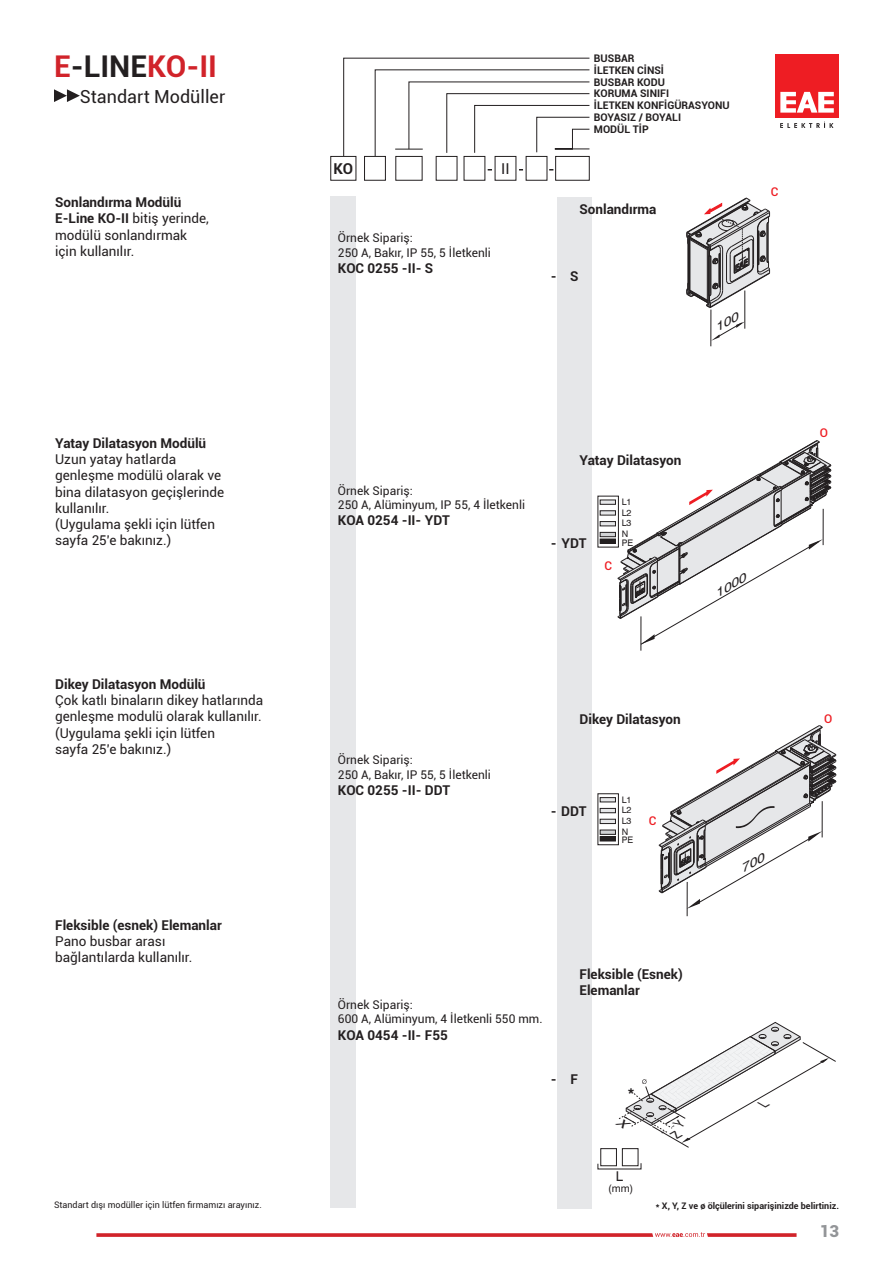
<style>
.page{position:relative;width:893px;height:1263px;background:#fff}
.page>*{position:absolute;margin:0;border:0;box-sizing:border-box;transform-origin:0 0}
.t1{font:700 30px "Roboto";color:#d1232a}
.t2{font:18px "Roboto";color:#231f20}
.t3{font:900 16.5px "Roboto";color:#939598}
.t4{font:700 15px "Roboto";color:#231f20}
.t5{font:15px "Roboto";color:#231f20}
.t6{font:13.5px/16.2px "Roboto";color:#231f20}
.t7{font:700 13.5px/16.2px "Roboto";color:#231f20}
.t8{font:italic 700 13.5px "Swiss 721 BT";color:#231f20}
.t9{font:13.5px "Swiss 721 BT";color:#231f20}
.t10{font:12px/14.4px "Roboto";color:#231f20}
.t11{font:500 12px "Roboto";color:#ee1d23}
.t12{font:italic 11.7px "Swiss 721 BT";color:#231f20;scale:1.33 1}
.t13{font:700 10.5px/11.9px "Roboto";color:#231f20}
.t14{font:10.5px "Swiss 721 BT";color:#231f20}
.t15{font:9px "Roboto";color:#231f20}
.t16{font:700 9px "Roboto";color:#231f20}
.t17{font:9px/10.8px "Swiss 721 BT";color:#231f20;text-align:justify}
.s1{color:#231f20}
.s2{font-weight:700}
</style>
<div class="page">
<svg style="left:96px;top:1232px;width:700px;height:5px"></svg>
<div style="left:775px;top:54px;width:64px;height:64px;background:#ee1d23"></div>
<svg style="left:780px;top:92px;width:54px;height:21px"></svg>
<svg style="left:780px;top:122px;width:53px;height:6px"></svg>
<svg style="left:54px;top:89px;width:26px;height:13px"></svg>
<div style="left:364px;top:156px;width:22px;height:24px;border:1px solid #231f20"></div>
<svg style="left:343px;top:58px;width:247px;height:99px"></svg>
<div style="left:331px;top:196px;width:25px;height:1012px;background:#e6e7e9"></div>
<div style="left:557px;top:197px;width:34px;height:1012px;background:#e6e7e9"></div>
<hr style="left:711px;top:310px;width:1px;height:36px;background:#231f20">
<hr style="left:641px;top:616px;width:1px;height:35px;background:#231f20">
<hr style="left:600px;top:500px;width:15px;height:4px;background:#e6e7e9">
<div style="left:600px;top:500px;width:16px;height:5px;border:1px solid #231f20"></div>
<hr style="left:600px;top:511px;width:15px;height:4px;background:#e6e7e9">
<div style="left:600px;top:510px;width:16px;height:5px;border:1px solid #231f20"></div>
<hr style="left:600px;top:522px;width:15px;height:4px;background:#e6e7e9">
<div style="left:600px;top:521px;width:16px;height:5px;border:1px solid #231f20"></div>
<div style="left:600px;top:532px;width:15px;height:5px;background:#d1d2d4"></div>
<div style="left:600px;top:532px;width:16px;height:5px;border:1px solid #231f20"></div>
<hr style="left:600px;top:539px;width:15px;height:4px;background:#231f20">
<div style="left:600px;top:539px;width:16px;height:5px;border:1px solid #231f20"></div>
<svg style="left:618px;top:440px;width:213px;height:205px"></svg>
<div style="left:598px;top:793px;width:21px;height:52px;border:1px solid #231f20"></div>
<hr style="left:600px;top:798px;width:15px;height:4px;background:#e6e7e9">
<div style="left:600px;top:797px;width:16px;height:5px;border:1px solid #231f20"></div>
<div style="left:600px;top:808px;width:15px;height:5px;background:#e6e7e9"></div>
<div style="left:600px;top:808px;width:16px;height:5px;border:1px solid #231f20"></div>
<hr style="left:600px;top:819px;width:15px;height:4px;background:#e6e7e9">
<div style="left:600px;top:819px;width:16px;height:5px;border:1px solid #231f20"></div>
<hr style="left:600px;top:830px;width:15px;height:4px;background:#d1d2d4">
<div style="left:600px;top:830px;width:16px;height:5px;border:1px solid #231f20"></div>
<hr style="left:600px;top:837px;width:15px;height:4px;background:#231f20">
<div style="left:600px;top:836px;width:16px;height:5px;border:1px solid #231f20"></div>
<div style="left:601px;top:1148px;width:16px;height:18px;border:1px solid #231f20"></div>
<div style="left:622px;top:1148px;width:16px;height:18px;border:1px solid #231f20"></div>
<svg style="left:597px;top:1162px;width:45px;height:8px"></svg>
<hr style="left:687px;top:882px;width:1px;height:34px;background:#231f20">
<svg style="left:686px;top:198px;width:84px;height:143px"></svg>
<svg style="left:618px;top:1022px;width:218px;height:126px"></svg>
<svg style="left:659px;top:725px;width:177px;height:184px"></svg>
<h1 class="t1" style="left:54px;top:45px;width:165px">E<span class="s1">-LINE</span>KO-II</h1>
<h2 class="t2" style="left:80px;top:84px;width:147px">Standart Modüller</h2>
<p class="t6" style="left:55px;top:194px;width:155px"><span class="s2">Sonlandırma Modülü<br>E-Line KO-II</span> bitiş yerinde, modülü sonlandırmak için kullanılır.</p>
<p class="t7" style="left:55px;top:435px;width:153px">Yatay Dilatasyon Modülü</p>
<p class="t6" style="left:55px;top:451px;width:171px">Uzun yatay hatlarda genleşme modülü olarak ve bina dilatasyon geçişlerinde kullanılır.<br>(Uygulama şekli için lütfen sayfa 25'e bakınız.)</p>
<p class="t7" style="left:55px;top:675px;width:152px">Dikey Dilatasyon Modülü</p>
<p class="t6" style="left:55px;top:692px;width:210px">Çok katlı binaların dikey hatlarında genleşme modulü olarak kullanılır. (Uygulama şekli için lütfen<br>sayfa 25'e bakınız.)</p>
<p class="t7" style="left:55px;top:916px;width:168px">Fleksible (esnek) Elemanlar</p>
<p class="t6" style="left:55px;top:932px;width:139px">Pano busbar arası bağlantılarda kullanılır.</p>
<p class="t4" style="left:334px;top:158px;width:21px">KO</p>
<p class="t5" style="left:501px;top:158px;width:10px">II</p>
<p class="t10" style="left:338px;top:231px;width:154px">Örnek Sipariş:<br>250 A, Bakır, IP 55, 5 İletkenli</p>
<p class="t7" style="left:338px;top:260px;width:97px">KOC 0255 -II- S</p>
<p class="t13" style="left:594px;top:52px;width:137px">BUSBAR<br>İLETKEN CİNSİ<br>BUSBAR KODU<br>KORUMA SINIFI<br>İLETKEN KONFİGÜRASYONU<br>BOYASIZ / BOYALI<br>MODÜL TİP</p>
<p class="t7" style="left:579px;top:201px;width:79px">Sonlandırma</p>
<p class="t7" style="left:551px;top:267px;width:7px">-</p>
<p class="t7" style="left:570px;top:267px;width:10px">S</p>
<p class="t11" style="left:771px;top:183px;width:9px">C</p>
<p class="t10" style="left:338px;top:483px;width:189px">Örnek Sipariş:<br>250 A, Alüminyum, IP 55, 4 İletkenli</p>
<p class="t7" style="left:338px;top:512px;width:113px">KOA 0254 -II- YDT</p>
<p class="t7" style="left:579px;top:451px;width:103px">Yatay Dilatasyon</p>
<p class="t7" style="left:551px;top:535px;width:37px">- YDT</p>
<p class="t11" style="left:605px;top:557px;width:9px">C</p>
<p class="t17" style="left:622px;top:496px;width:11px">L1<br>L2<br>L3<br>N</p>
<p class="t17" style="left:622px;top:537px;width:13px">PE</p>
<p class="t12" style="left:711px;top:588px;width:27px;rotate:-30deg">1000</p>
<p class="t10" style="left:338px;top:752px;width:154px">Örnek Sipariş:<br>250 A, Bakır, IP 55, 5 İletkenli</p>
<p class="t7" style="left:338px;top:781px;width:114px">KOC 0255 -II- DDT</p>
<p class="t7" style="left:579px;top:710px;width:103px">Dikey Dilatasyon</p>
<p class="t7" style="left:551px;top:802px;width:37px">- DDT</p>
<p class="t17" style="left:622px;top:794px;width:11px">L1<br>L2<br>L3<br>N</p>
<p class="t17" style="left:622px;top:835px;width:13px">PE</p>
<p class="t11" style="left:649px;top:812px;width:9px">C</p>
<p class="t10" style="left:338px;top:997px;width:206px">Örnek Sipariş:<br>600 A, Alüminyum, 4 İletkenli 550 mm.</p>
<p class="t7" style="left:338px;top:1026px;width:111px">KOA 0454 -II- F55</p>
<p class="t7" style="left:551px;top:1070px;width:7px">-</p>
<p class="t7" style="left:579px;top:965px;width:105px">Fleksible (Esnek)<br>Elemanlar</p>
<p class="t7" style="left:570px;top:1070px;width:9px">F</p>
<p class="t8" style="left:627px;top:1084px;width:8px">*</p>
<p class="t9" style="left:616px;top:1168px;width:9px">L</p>
<p class="t14" style="left:608px;top:1181px;width:27px">(mm)</p>
<p class="t11" style="left:820px;top:424px;width:10px">O</p>
<p class="t11" style="left:824px;top:710px;width:10px">O</p>
<p class="t15" style="left:54px;top:1199px;width:209px">Standart dışı modüller için lütfen firmamızı arayınız.</p>
<p class="t16" style="left:656px;top:1199px;width:185px">* X, Y, Z ve ø ölçülerini siparişinizde belirtiniz.</p>
<p class="t3" style="left:820px;top:1219px;width:21px">13</p>
</div>
